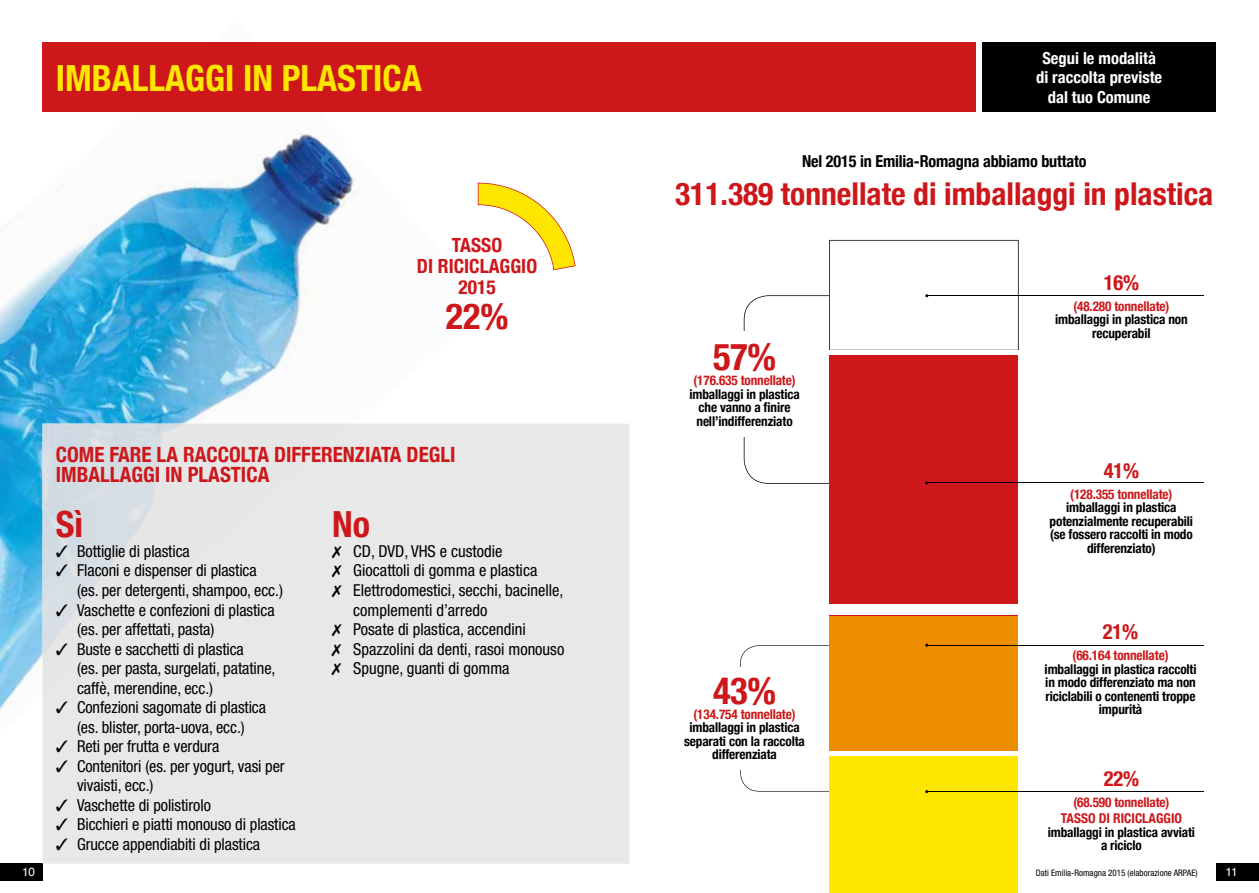
<style>
.page{position:relative;width:1259px;height:893px;background:#fff}
.page>*{position:absolute;margin:0;border:0;box-sizing:border-box;transform-origin:0 0}
.t1{font:700 condensed 37.5px "Helvetica Neue";color:#cd171a}
.t2{font:700 condensed 36px "Helvetica Neue";color:#ffe600}
.t3{font:700 condensed 36px "Helvetica Neue";color:#cd171a}
.t4{font:700 condensed 31.5px "Helvetica Neue";color:#cd171a}
.t5{font:700 condensed 21px/19.5px "Helvetica Neue";color:#cd171a}
.t6{font:700 condensed 19.5px/21px "Helvetica Neue";color:#cd171a;text-align:center}
.t7{font:condensed 16.5px/19.5px "Helvetica Neue LT Std";letter-spacing:-.005em;color:#000}
.t8{font:700 condensed 16.5px/19.5px "Helvetica Neue";color:#fff;text-align:center}
.t9{font:700 condensed 16.5px "Helvetica Neue";letter-spacing:-.01em;color:#000}
.t10{font:700 condensed 13.5px/13.5px "Helvetica Neue";letter-spacing:-.01em;color:#000;text-align:center}
.t11{font:700 condensed 13.5px/16.2px "Helvetica Neue";letter-spacing:-.01em;color:#cd171a;text-align:center}
.t12{font:12px "Helvetica";color:#fff}
.t13{font:condensed 9px "Helvetica Neue LT Std";color:#000}
</style>
<div class="page">
<div style="left:0;top:864px;width:43px;height:17px;background:#000"></div>
<div style="left:1216px;top:864px;width:43px;height:17px;background:#000"></div>
<svg style="left:744px;top:295px;width:85px;height:189px"></svg>
<img style="left:0;top:42px;width:489px;height:692px">
<div style="left:43px;top:424px;width:586px;height:440px;background:#e8e8e8"></div>
<img style="left:43px;top:424px;width:311px;height:273px">
<div style="left:829px;top:751px;width:189px;height:142px;background:#ffe600"></div>
<div style="left:829px;top:615px;width:189px;height:136px;background:#ed8d00"></div>
<div style="left:829px;top:351px;width:189px;height:264px;background:#cd171a"></div>
<div style="left:821px;top:604px;width:208px;height:11px;background:#fff"></div>
<hr style="left:827px;top:751px;width:196px;height:4px;background:#fff">
<hr style="left:927px;top:295px;width:276px;height:1px;background:#000">
<svg style="left:829px;top:240px;width:189px;height:110px"></svg>
<hr style="left:927px;top:482px;width:276px;height:1px;background:#000">
<hr style="left:927px;top:791px;width:276px;height:1px;background:#000">
<hr style="left:927px;top:645px;width:276px;height:1px;background:#000">
<svg style="left:740px;top:644px;width:192px;height:149px"></svg>
<svg style="left:478px;top:183px;width:97px;height:87px"></svg>
<hr style="left:823px;top:351px;width:202px;height:4px;background:#fff">
<div style="left:667px;top:331px;width:154px;height:98px;background:#fff"></div>
<div style="left:716px;top:426px;width:55px;height:11px;background:#fff"></div>
<div style="left:43px;top:43px;width:932px;height:69px;background:#cd171a"></div>
<div style="left:982px;top:43px;width:234px;height:69px;background:#000"></div>
<h2 class="t2" style="left:56px;top:49px;width:367px">IMBALLAGGI IN PLASTICA</h2>
<p class="t6" style="left:417px;top:233px;width:122px">TASSO<br>DI RICICLAGGIO<br>2015</p>
<h2 class="t3" style="left:446px;top:286px;width:64px">22%</h2>
<p class="t5" style="left:56px;top:444px;width:401px">COME FARE LA RACCOLTA DIFFERENZIATA DEGLI<br>IMBALLAGGI IN PLASTICA</p>
<h2 class="t3" style="left:56px;top:495px;width:29px">Sì</h2>
<p class="t7" style="left:56px;top:541px;width:135px">✓ Bottiglie di plastica</p>
<p class="t7" style="left:77px;top:561px;width:207px;text-indent:-21px">✓ Flaconi e dispenser di plastica<br>(es. per detergenti, shampoo, ecc.)</p>
<p class="t7" style="left:77px;top:600px;width:199px;text-indent:-21px">✓ Vaschette e confezioni di plastica (es. per affettati, pasta)</p>
<p class="t7" style="left:77px;top:639px;width:200px;text-indent:-21px">✓ Buste e sacchetti di plastica<br>(es. per pasta, surgelati, patatine, caffè, merendine, ecc.)</p>
<p class="t7" style="left:56px;top:697px;width:212px;text-align:center">✓ Confezioni sagomate di plastica (es. blister, porta-uova, ecc.)</p>
<p class="t7" style="left:56px;top:736px;width:165px">✓ Reti per frutta e verdura</p>
<p class="t7" style="left:77px;top:756px;width:209px;text-indent:-21px">✓ Contenitori (es. per yogurt, vasi per vivaisti, ecc.)</p>
<p class="t7" style="left:56px;top:795px;width:157px">✓ Vaschette di polistirolo</p>
<p class="t7" style="left:56px;top:814px;width:242px">✓ Bicchieri e piatti monouso di plastica</p>
<p class="t7" style="left:56px;top:834px;width:206px">✓ Grucce appendiabiti di plastica</p>
<h2 class="t3" style="left:332px;top:495px;width:39px">No</h2>
<p class="t7" style="left:332px;top:541px;width:172px">✗ CD, DVD, VHS e custodie</p>
<p class="t7" style="left:332px;top:561px;width:207px">✗ Giocattoli di gomma e plastica</p>
<p class="t7" style="left:332px;top:580px;width:233px">✗ Elettrodomestici, secchi, bacinelle,</p>
<p class="t7" style="left:353px;top:600px;width:136px">complementi d’arredo</p>
<p class="t7" style="left:332px;top:619px;width:195px">✗ Posate di plastica, accendini</p>
<p class="t7" style="left:332px;top:639px;width:234px">✗ Spazzolini da denti, rasoi monouso</p>
<p class="t7" style="left:332px;top:658px;width:179px">✗ Spugne, guanti di gomma</p>
<p class="t8" style="left:1036px;top:47px;width:128px">Segui le modalità di raccolta previste dal tuo Comune</p>
<p class="t9" style="left:802px;top:147px;width:286px">Nel 2015 in Emilia-Romagna abbiamo buttato</p>
<h3 class="t4" style="left:675px;top:167px;width:540px">311.389 tonnellate di imballaggi in plastica</h3>
<h1 class="t1" style="left:713px;top:326px;width:65px">57%</h1>
<p class="t11" style="left:693px;top:371px;width:104px">(176.635 tonnellate)</p>
<p class="t10" style="left:689px;top:386px;width:112px">imballaggi in plastica che vanno a finire nell’indifferenziato</p>
<h1 class="t1" style="left:713px;top:659px;width:65px">43%</h1>
<p class="t11" style="left:693px;top:705px;width:104px">(134.754 tonnellate)</p>
<p class="t10" style="left:684px;top:719px;width:122px">imballaggi in plastica separati con la raccolta differenziata</p>
<p class="t5" style="left:1103px;top:271px;width:37px">16%</p>
<p class="t11" style="left:1073px;top:297px;width:97px">(48.280 tonnellate)</p>
<p class="t10" style="left:1055px;top:312px;width:134px">imballaggi in plastica non recuperabil</p>
<p class="t5" style="left:1103px;top:459px;width:37px">41%</p>
<p class="t11" style="left:1070px;top:485px;width:104px">(128.355 tonnellate)</p>
<p class="t10" style="left:1049px;top:500px;width:145px">imballaggi in plastica potenzialmente recuperabili (se fossero raccolti in modo differenziato)</p>
<p class="t5" style="left:1103px;top:621px;width:37px">21%</p>
<p class="t11" style="left:1072px;top:646px;width:97px">(66.164 tonnellate)</p>
<p class="t10" style="left:1044px;top:661px;width:153px">imballaggi in plastica raccolti in modo differenziato ma non riciclabili o contenenti troppe impurità</p>
<p class="t5" style="left:1103px;top:767px;width:37px">22%</p>
<p class="t11" style="left:1060px;top:793px;width:123px">(68.590 tonnellate)<br>TASSO DI RICICLAGGIO</p>
<p class="t10" style="left:1047px;top:824px;width:149px">imballaggi in plastica avviati a riciclo</p>
<p class="t12" style="left:22px;top:863px;width:14px">10</p>
<p class="t12" style="left:1225px;top:863px;width:14px">11</p>
<p class="t13" style="left:1035px;top:868px;width:164px">Dati Emilia-Romagna 2015 (elaborazione ARPAE)</p>
</div>
